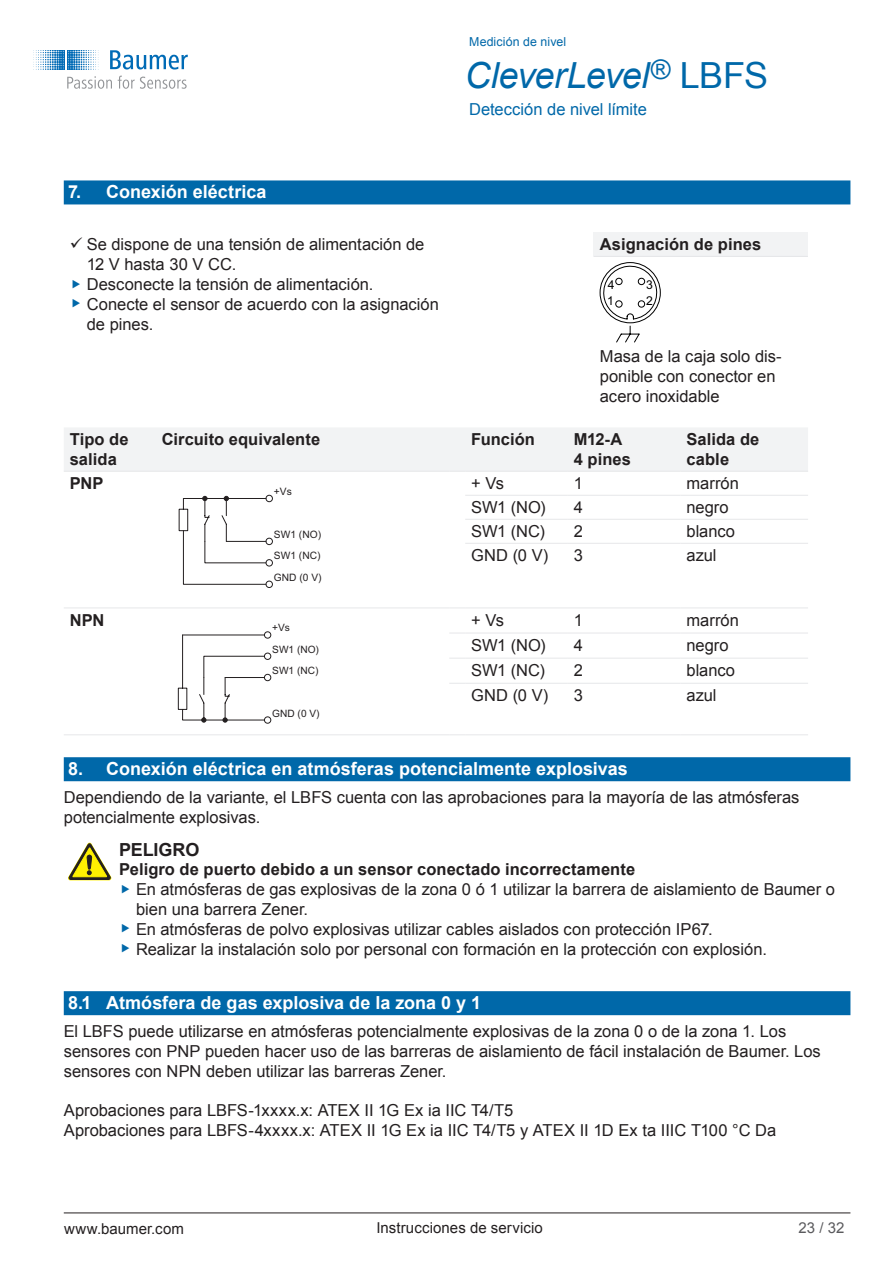
<style>
.page{position:relative;width:893px;height:1263px;background:#fff}
.page>*{position:absolute;margin:0;border:0;box-sizing:border-box;transform-origin:0 0}
.t1{font:italic 36px "Arial";letter-spacing:-.015em;color:#0068a9}
.t2{font:700 18px "Arial";color:#fff}
.Warnhinweis_Gefahr{font:700 18px "Arial";letter-spacing:-.005em;color:#231f20}
.Grundtext{font:16.5px/19.8px "Arial";color:#231f20}
.Tabelle_Grundtext{font:16.5px/19.8px "Arial";color:#231f20}
.Tabelle_Kopfzeile{font:700 16.5px/19.8px "Arial";letter-spacing:.005em;color:#231f20}
.Warnhinweis_Quelle{font:700 16.5px "Arial";letter-spacing:.005em;color:#231f20}
.t3{font:16.5px "Arial";letter-spacing:-.005em;color:#0068a9}
.t4{font:15px "Arial";letter-spacing:.005em;color:#231f20}
.t5{font:15px "Arial";color:#5a5a5d}
.t6{font:12.3px "Arial";letter-spacing:.01em;color:#0068a9}
.t7{font:12.15px "Arial";color:#000}
.t8{font:10.2px/21.5px "Arial";color:#231f20}
.s1{font-style:normal}
</style>
<div class="page">
<svg style="left:110px;top:50px;width:78px;height:20px"></svg>
<svg style="left:35px;top:50px;width:64px;height:20px"></svg>
<svg style="left:67px;top:76px;width:45px;height:13px"></svg>
<svg style="left:118px;top:76px;width:69px;height:13px"></svg>
<div style="left:64px;top:180px;width:786px;height:24px;background:#0068a9"></div>
<div style="left:64px;top:757px;width:786px;height:24px;background:#0068a9"></div>
<div style="left:64px;top:991px;width:786px;height:24px;background:#0068a9"></div>
<div style="left:594px;top:232px;width:214px;height:24px;background:#f2f3f4"></div>
<hr style="left:594px;top:256px;width:214px;height:1px;background:#e6e7e9">
<svg style="left:600px;top:262px;width:60px;height:80px"></svg>
<div style="left:64px;top:428px;width:744px;height:44px;background:#f2f3f4"></div>
<hr style="left:465px;top:471px;width:103px;height:1px;background:#e6e7e9">
<hr style="left:568px;top:471px;width:112px;height:1px;background:#e6e7e9">
<hr style="left:680px;top:471px;width:128px;height:1px;background:#e6e7e9">
<hr style="left:465px;top:495px;width:103px;height:1px;background:#e6e7e9">
<hr style="left:568px;top:495px;width:112px;height:1px;background:#e6e7e9">
<hr style="left:680px;top:495px;width:128px;height:1px;background:#e6e7e9">
<hr style="left:465px;top:519px;width:103px;height:1px;background:#e6e7e9">
<hr style="left:568px;top:519px;width:112px;height:1px;background:#e6e7e9">
<hr style="left:680px;top:519px;width:128px;height:1px;background:#e6e7e9">
<hr style="left:465px;top:543px;width:103px;height:1px;background:#e6e7e9">
<hr style="left:568px;top:543px;width:112px;height:1px;background:#e6e7e9">
<hr style="left:680px;top:543px;width:128px;height:1px;background:#e6e7e9">
<hr style="left:64px;top:607px;width:92px;height:1px;background:#e6e7e9">
<hr style="left:156px;top:607px;width:293px;height:1px;background:#e6e7e9">
<svg style="left:449px;top:607px;width:16px;height:1px"></svg>
<hr style="left:465px;top:607px;width:103px;height:1px;background:#e6e7e9">
<hr style="left:568px;top:607px;width:112px;height:1px;background:#e6e7e9">
<hr style="left:680px;top:607px;width:128px;height:1px;background:#e6e7e9">
<svg style="left:450px;top:633px;width:15px;height:1px"></svg>
<hr style="left:465px;top:633px;width:103px;height:1px;background:#e6e7e9">
<hr style="left:568px;top:633px;width:112px;height:1px;background:#e6e7e9">
<hr style="left:680px;top:633px;width:128px;height:1px;background:#e6e7e9">
<svg style="left:449px;top:658px;width:16px;height:1px"></svg>
<hr style="left:465px;top:658px;width:103px;height:1px;background:#e6e7e9">
<hr style="left:568px;top:658px;width:112px;height:1px;background:#e6e7e9">
<hr style="left:680px;top:658px;width:128px;height:1px;background:#e6e7e9">
<svg style="left:449px;top:683px;width:16px;height:1px"></svg>
<hr style="left:465px;top:683px;width:103px;height:1px;background:#e6e7e9">
<hr style="left:568px;top:683px;width:112px;height:1px;background:#e6e7e9">
<hr style="left:680px;top:683px;width:128px;height:1px;background:#e6e7e9">
<hr style="left:64px;top:734px;width:92px;height:1px;background:#e6e7e9">
<hr style="left:156px;top:734px;width:293px;height:1px;background:#e6e7e9">
<svg style="left:449px;top:734px;width:16px;height:1px"></svg>
<hr style="left:465px;top:734px;width:103px;height:1px;background:#e6e7e9">
<hr style="left:568px;top:734px;width:112px;height:1px;background:#e6e7e9">
<hr style="left:680px;top:734px;width:128px;height:1px;background:#e6e7e9">
<div style="left:266px;top:559px;width:7px;height:7px;border:1px solid #231f20;border-radius:50%"></div>
<div style="left:266px;top:581px;width:7px;height:7px;border:1px solid #231f20;border-radius:50%"></div>
<div style="left:266px;top:495px;width:7px;height:7px;border:1px solid #231f20;border-radius:50%"></div>
<svg style="left:178px;top:495px;width:94px;height:92px"></svg>
<div style="left:266px;top:538px;width:6px;height:7px;background:#fff;border-radius:50%"></div>
<div style="left:266px;top:538px;width:7px;height:7px;border:1px solid #231f20;border-radius:50%"></div>
<hr style="left:226px;top:541px;width:40px;height:1px;background:#231f20">
<div style="left:264px;top:674px;width:7px;height:7px;border:1px solid #231f20;border-radius:50%"></div>
<div style="left:264px;top:716px;width:7px;height:8px;border:1px solid #231f20;border-radius:50%"></div>
<div style="left:264px;top:631px;width:7px;height:8px;border:1px solid #231f20;border-radius:50%"></div>
<div style="left:264px;top:653px;width:7px;height:7px;border:1px solid #231f20;border-radius:50%"></div>
<svg style="left:177px;top:634px;width:88px;height:89px"></svg>
<svg style="left:68px;top:843px;width:43px;height:37px"></svg>
<hr style="left:64px;top:1212px;width:786px;height:1px;background:#231f20">
<p class="t2" style="left:68px;top:180px;width:200px">7. Conexión eléctrica</p>
<p class="Grundtext" style="left:87px;top:235px;width:339px">Se dispone de una tensión de alimentación de<br>12 V hasta 30 V CC.</p>
<p class="Grundtext" style="left:87px;top:274px;width:288px">Desconecte la tensión de alimentación.</p>
<p class="Grundtext" style="left:87px;top:294px;width:354px">Conecte el sensor de acuerdo con la asignación de pines.</p>
<p class="t6" style="left:469px;top:34px;width:99px">Medición de nivel</p>
<h1 class="t1" style="left:465px;top:52px;width:305px">CleverLevel<sup>®</sup> <span class="s1">LBFS</span></h1>
<p class="t3" style="left:469px;top:99px;width:179px">Detección de nivel límite</p>
<p class="Tabelle_Kopfzeile" style="left:600px;top:235px;width:163px">Asignación de pines</p>
<p class="t7" style="left:608px;top:277px;width:8px">4</p>
<p class="t7" style="left:646px;top:277px;width:8px">3</p>
<p class="t7" style="left:607px;top:293px;width:8px">1</p>
<p class="t7" style="left:646px;top:293px;width:8px">2</p>
<p class="Tabelle_Grundtext" style="left:600px;top:346px;width:183px">Masa de la caja solo dis&shy;ponible con conector en acero inoxidable</p>
<p class="Tabelle_Kopfzeile" style="left:70px;top:430px;width:60px">Tipo de salida</p>
<p class="Tabelle_Kopfzeile" style="left:162px;top:430px;width:160px">Circuito equivalente</p>
<p class="Tabelle_Kopfzeile" style="left:471px;top:430px;width:65px">Función</p>
<p class="Tabelle_Kopfzeile" style="left:574px;top:430px;width:59px">M12-A<br>4 pines</p>
<p class="Tabelle_Kopfzeile" style="left:686px;top:430px;width:74px">Salida de cable</p>
<p class="Tabelle_Kopfzeile" style="left:70px;top:474px;width:35px">PNP</p>
<p class="Tabelle_Grundtext" style="left:471px;top:474px;width:34px">+ Vs</p>
<p class="Tabelle_Grundtext" style="left:574px;top:474px;width:11px">1</p>
<p class="Tabelle_Grundtext" style="left:686px;top:474px;width:54px">marrón</p>
<p class="Tabelle_Grundtext" style="left:471px;top:498px;width:76px">SW1 (NO)</p>
<p class="Tabelle_Grundtext" style="left:574px;top:498px;width:11px">4</p>
<p class="Tabelle_Grundtext" style="left:686px;top:498px;width:44px">negro</p>
<p class="Tabelle_Grundtext" style="left:471px;top:522px;width:75px">SW1 (NC)</p>
<p class="Tabelle_Grundtext" style="left:574px;top:522px;width:11px">2</p>
<p class="Tabelle_Grundtext" style="left:686px;top:522px;width:50px">blanco</p>
<p class="Tabelle_Grundtext" style="left:471px;top:546px;width:79px">GND (0 V)</p>
<p class="Tabelle_Grundtext" style="left:574px;top:546px;width:11px">3</p>
<p class="Tabelle_Grundtext" style="left:686px;top:546px;width:32px">azul</p>
<p class="t8" style="left:274px;top:481px;width:19px">+Vs</p>
<p class="t8" style="left:274px;top:524px;width:49px">SW1 (NO)</p>
<p class="t8" style="left:274px;top:545px;width:49px">SW1 (NC)<br>GND (0 V)</p>
<p class="Tabelle_Kopfzeile" style="left:70px;top:611px;width:36px">NPN</p>
<p class="t8" style="left:272px;top:617px;width:48px">+Vs<br>SW1 (NO)</p>
<p class="t8" style="left:272px;top:660px;width:48px">SW1 (NC)</p>
<p class="t8" style="left:272px;top:702px;width:49px">GND (0 V)</p>
<p class="Tabelle_Grundtext" style="left:471px;top:610px;width:34px">+ Vs</p>
<p class="Tabelle_Grundtext" style="left:574px;top:610px;width:11px">1</p>
<p class="Tabelle_Grundtext" style="left:686px;top:610px;width:54px">marrón</p>
<p class="Tabelle_Grundtext" style="left:471px;top:635px;width:76px">SW1 (NO)</p>
<p class="Tabelle_Grundtext" style="left:574px;top:635px;width:11px">4</p>
<p class="Tabelle_Grundtext" style="left:686px;top:635px;width:44px">negro</p>
<p class="Tabelle_Grundtext" style="left:471px;top:661px;width:75px">SW1 (NC)</p>
<p class="Tabelle_Grundtext" style="left:574px;top:661px;width:11px">2</p>
<p class="Tabelle_Grundtext" style="left:686px;top:661px;width:50px">blanco</p>
<p class="Tabelle_Grundtext" style="left:471px;top:686px;width:79px">GND (0 V)</p>
<p class="Tabelle_Grundtext" style="left:574px;top:686px;width:11px">3</p>
<p class="Tabelle_Grundtext" style="left:686px;top:686px;width:32px">azul</p>
<p class="t2" style="left:68px;top:756px;width:561px">8. Conexión eléctrica en atmósferas potencialmente explosivas</p>
<p class="Grundtext" style="left:64px;top:788px;width:737px">Dependiendo de la variante, el LBFS cuenta con las aprobaciones para la mayoría de las atmósferas potencialmente explosivas.</p>
<p class="Warnhinweis_Gefahr" style="left:119px;top:838px;width:82px">PELIGRO</p>
<p class="Warnhinweis_Quelle" style="left:119px;top:859px;width:518px">Peligro de puerto debido a un sensor conectado incorrectamente</p>
<p class="Grundtext" style="left:136px;top:880px;width:700px">En atmósferas de gas explosivas de la zona 0 ó 1 utilizar la barrera de aislamiento de Baumer o bien una barrera Zener.</p>
<p class="Grundtext" style="left:136px;top:919px;width:578px">En atmósferas de polvo explosivas utilizar cables aislados con protección IP67.</p>
<p class="Grundtext" style="left:136px;top:939px;width:632px">Realizar la instalación solo por personal con formación en la protección con explosión.</p>
<p class="t2" style="left:68px;top:990px;width:415px">8.1 Atmósfera de gas explosiva de la zona 0 y 1</p>
<p class="Grundtext" style="left:64px;top:1021px;width:758px">El LBFS puede utilizarse en atmósferas potencialmente explosivas de la zona 0 o de la zona 1. Los sensores con PNP pueden hacer uso de las barreras de aislamiento de fácil instalación de Baumer. Los sensores con NPN deben utilizar las barreras Zener.</p>
<p class="Grundtext" style="left:64px;top:1101px;width:451px">Aprobaciones para LBFS-1xxxx.x: ATEX II 1G Ex ia IIC T4/T5</p>
<p class="Grundtext" style="left:64px;top:1120px;width:714px">Aprobaciones para LBFS-4xxxx.x: ATEX II 1G Ex ia IIC T4/T5 y ATEX II 1D Ex ta IIIC T100 °C Da</p>
<p class="t4" style="left:64px;top:1218px;width:121px">www.baumer.com</p>
<p class="t5" style="left:799px;top:1218px;width:47px">23 / 32</p>
<p class="t4" style="left:376px;top:1218px;width:168px">Instrucciones de servicio</p>
</div>
